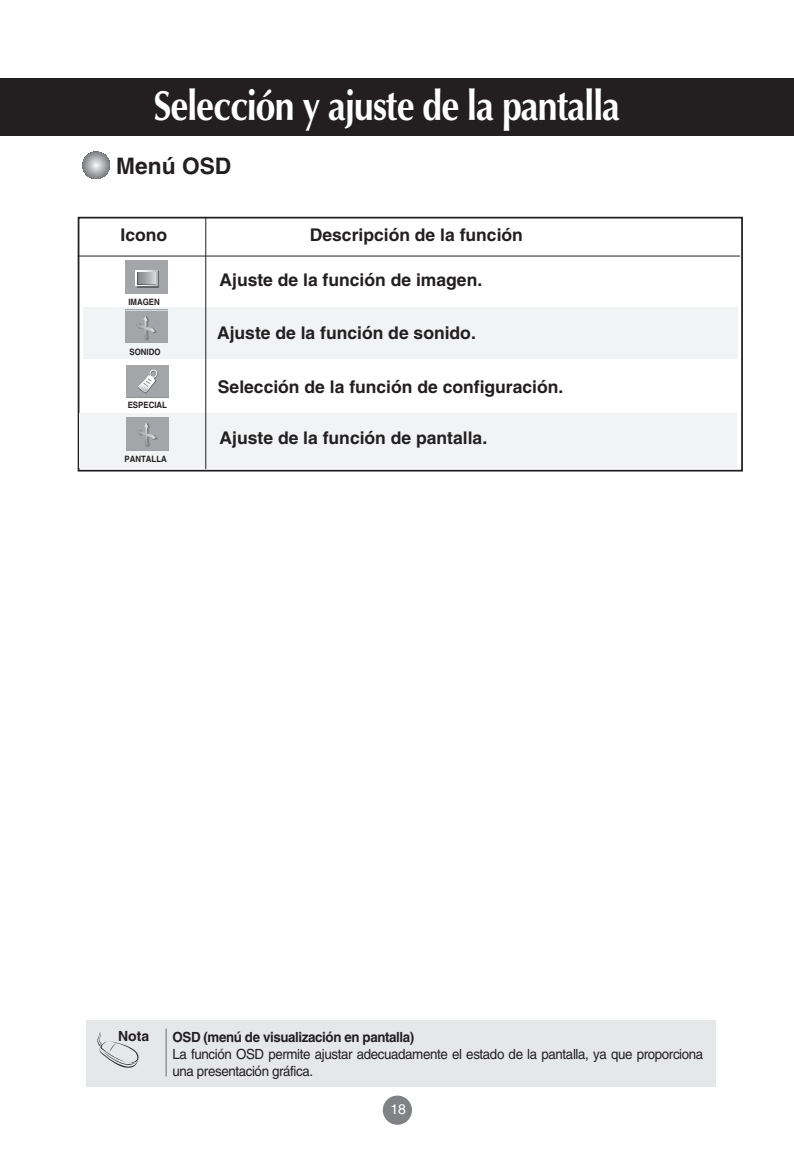
<style>
.page{position:relative;width:794px;height:1166px;background:#fff}
.page>*{position:absolute;margin:0;border:0;box-sizing:border-box;transform-origin:0 0}
.t1{font:700 42px "Optima";letter-spacing:-.03em;color:#fff;scale:.85 1}
.t2{font:700 22.75px "Helvetica";color:#231f20}
.t3{font:700 17.5px "Helvetica";color:#231f20}
.t4{font:14px/16.8px "Helvetica";letter-spacing:-.03em;color:#231f20;scale:.95 1}
.t5{font:700 14px "Helvetica";letter-spacing:-.03em;color:#231f20;scale:.95 1}
.t6{font:700 14px "Helvetica";letter-spacing:-.03em;color:#231f20}
.t7{font:14px "Helvetica";color:#fff}
.t8{font:700 8.75px "Helvetica";color:#231f20;scale:.9 1}
</style>
<div class="page">
<div style="left:382px;top:1096px;width:30px;height:29px;background:#808285;border-radius:50%"></div>
<div style="left:0;top:79px;width:793px;height:57px;background:#231f20"></div>
<svg style="left:83px;top:152px;width:27px;height:27px"></svg>
<div style="left:86px;top:1021px;width:629px;height:66px;background:#e6e7e9"></div>
<svg style="left:97px;top:1032px;width:42px;height:36px"></svg>
<hr style="left:166px;top:1028px;width:1px;height:48px;background:#6c6d70">
<div style="left:78px;top:217px;width:664px;height:255px;border:2px solid #231f20"></div>
<div style="left:83px;top:308px;width:654px;height:51px;background:#f2f3f4"></div>
<hr style="left:78px;top:256px;width:661px;height:1px;background:#231f20">
<div style="left:80px;top:413px;width:656px;height:55px;background:#f2f3f4"></div>
<hr style="left:205px;top:217px;width:1px;height:252px;background:#231f20">
<div style="left:125px;top:260px;width:43px;height:33px;background:#a4a5a9"></div>
<div style="left:137px;top:271px;width:22px;height:16px;background:#b3b4b8"></div>
<svg style="left:136px;top:270px;width:21px;height:16px"></svg>
<svg style="left:137px;top:272px;width:19px;height:12px"></svg>
<svg style="left:138px;top:273px;width:18px;height:11px"></svg>
<div style="left:126px;top:418px;width:43px;height:32px;background:#a4a5a9"></div>
<svg style="left:137px;top:423px;width:21px;height:24px"></svg>
<div style="left:126px;top:365px;width:43px;height:33px;background:#a4a5a9"></div>
<hr style="left:126px;top:398px;width:43px;height:1px;background:#787a7d">
<svg style="left:138px;top:369px;width:20px;height:25px"></svg>
<div style="left:125px;top:310px;width:43px;height:32px;background:#a4a5a9"></div>
<hr style="left:125px;top:310px;width:43px;height:1px;background:#e5f5fc">
<svg style="left:136px;top:316px;width:21px;height:25px"></svg>
<h1 class="t1" style="left:153px;top:89px;width:550px">Selección y ajuste de la pantalla</h1>
<h2 class="t2" style="left:116px;top:157px;width:117px">Menú OSD</h2>
<p class="t3" style="left:121px;top:229px;width:48px">Icono</p>
<p class="t3" style="left:310px;top:229px;width:214px">Descripción de la función</p>
<p class="t8" style="left:128px;top:299px;width:36px">IMAGEN</p>
<p class="t8" style="left:129px;top:349px;width:36px">SONIDO</p>
<p class="t8" style="left:128px;top:402px;width:45px">ESPECIAL</p>
<p class="t8" style="left:124px;top:455px;width:49px">PANTALLA</p>
<p class="t3" style="left:219px;top:274px;width:264px">Ajuste de la función de imagen.</p>
<p class="t3" style="left:217px;top:327px;width:260px">Ajuste de la función de sonido.</p>
<p class="t3" style="left:218px;top:380px;width:347px">Selección de la función de configuración.</p>
<p class="t3" style="left:219px;top:431px;width:269px">Ajuste de la función de pantalla.</p>
<p class="t6" style="left:118px;top:1031px;width:33px">Nota</p>
<p class="t5" style="left:172px;top:1032px;width:256px">OSD (menú de visualización en pantalla)</p>
<p class="t4" style="left:172px;top:1047px;width:560px">La función OSD permite ajustar adecuadamente el estado de la pantalla, ya que proporciona una presentación gráfica.</p>
<p class="t7" style="left:390px;top:1104px;width:17px">18</p>
</div>
